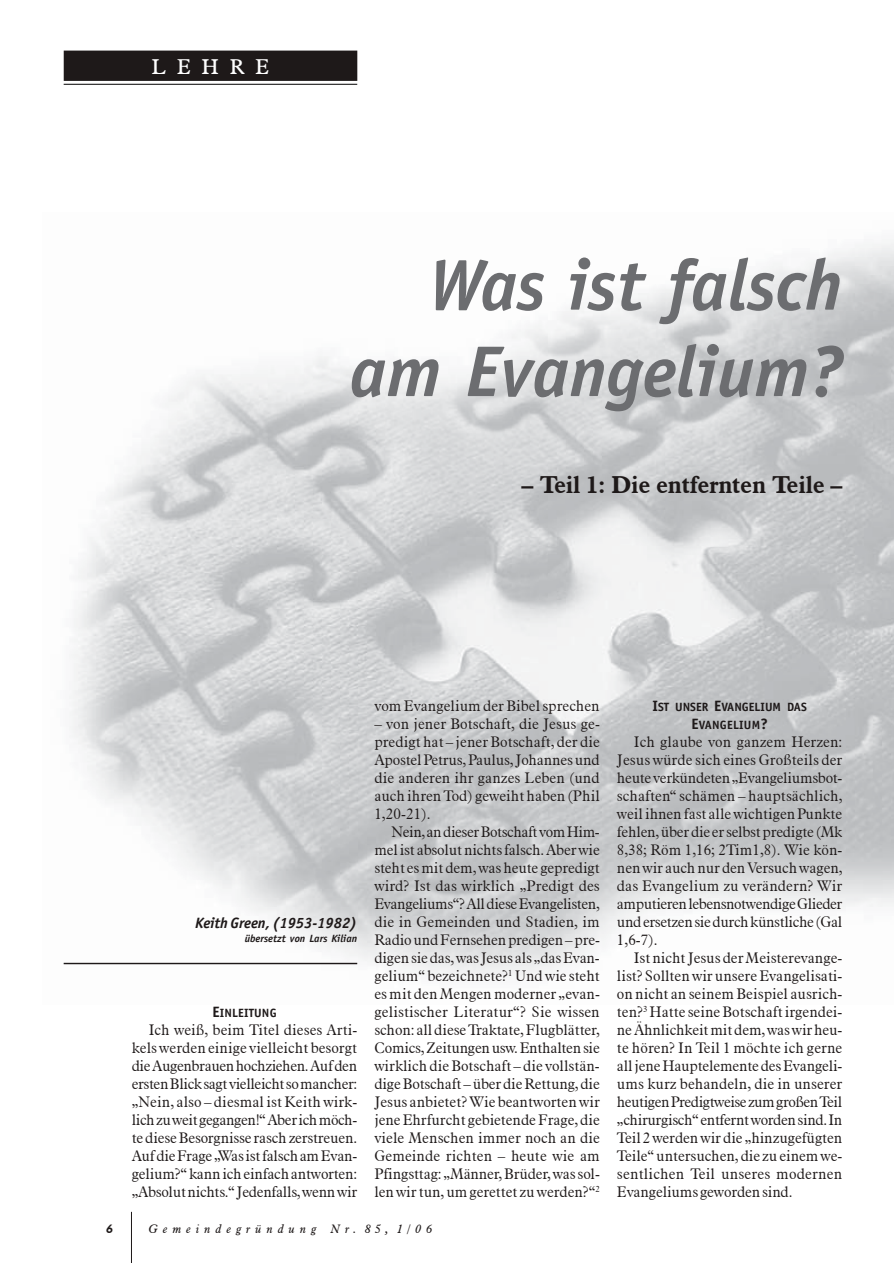
<style>
.page{position:relative;width:894px;height:1263px;background:#fff}
.page>*{position:absolute;margin:0;border:0;box-sizing:border-box;transform-origin:0 0}
.t1{font:italic 700 72px/86.4px "Officina Sans";color:#6c6d70;text-align:right}
.t2{font:700 24px "Aldine 721 BT";letter-spacing:-.01em;color:#1e1919}
.t3{font:21px "Aldine 721 BT";letter-spacing:.515em;color:#fff}
.t4{font:300 15px/18px "Aldine 721 BT";letter-spacing:-.015em;color:#1e1919;text-align:justify}
.t5{font:italic 700 15px "Officina Sans";letter-spacing:-.005em;color:#1e1919}
.t6{font:700 12px/18px "Officina Sans";letter-spacing:.005em;color:#1e1919;text-align:center}
.t7{font:italic 12px "Aldine 721 BT";letter-spacing:.42em;color:#1e1919}
.t8{font:italic 800 12px "Futura BT";color:#1e1919}
.t9{font:italic 700 10.5px "Officina Sans";color:#1e1919}
.s1{font-size:15px}
</style>
<div class="page">
<hr style="left:131px;top:1211px;width:1px;height:51px;background:#1e1919">
<img style="left:63px;top:240px;width:830px;height:738px">
<div style="left:64px;top:51px;width:293px;height:30px;background:#1e1919;border:1px solid #1e1919"></div>
<hr style="left:64px;top:84px;width:293px;height:1px;background:#000">
<hr style="left:64px;top:962px;width:293px;height:2px;background:#1e1919">
<h3 class="t3" style="left:151px;top:53px;width:120px">LEHRE</h3>
<h1 class="t1" style="left:349px;top:248px;width:494px">Was ist falsch am Evangelium?</h1>
<h2 class="t2" style="left:521px;top:470px;width:322px">– Teil 1: Die entfernten Teile –</h2>
<p class="t5" style="left:195px;top:916px;width:163px">Keith Green, (1953-1982)</p>
<p class="t9" style="left:245px;top:934px;width:114px">übersetzt von Lars Kilian</p>
<p class="t6" style="left:212px;top:1004px;width:66px"><span class="s1">E</span>INLEITUNG</p>
<p class="t4" style="left:132px;top:1020px;width:227px;text-indent:17px">Ich weiß, beim Titel dieses Arti&shy;kels werden einige vielleicht besorgt die Augenbrauen hochziehen. Auf den ersten Blick sagt vielleicht so mancher: „Nein, also – diesmal ist Keith wirk&shy;lich zu weit gegangen!“ Aber ich möch&shy;te diese Besorgnisse rasch zerstreuen.<br>Auf die Frage „Was ist falsch am Evan&shy;gelium?“ kann ich einfach antworten: „Absolut nichts.“ Jedenfalls, wenn wir</p>
<p class="t4" style="left:374px;top:696px;width:227px">vom Evangelium der Bibel sprechen</p>
<p class="t4" style="left:374px;top:714px;width:227px">– von jener Botschaft, die Jesus ge&shy;predigt hat – jener Botschaft, der die Apostel Petrus, Paulus, Johannes und die anderen ihr ganzes Leben (und auch ihren Tod) geweiht haben (Phil 1,20-21).</p>
<p class="t4" style="left:374px;top:822px;width:227px;text-indent:17px">Nein, an dieser Botschaft vom Him&shy;mel ist absolut nichts falsch. Aber wie steht es mit dem, was heute gepredigt wird? Ist das wirklich „Predigt des Evangeliums“? All diese Evangelisten, die in Gemeinden und Stadien, im Radio und Fernsehen predigen – pre&shy;digen sie das, was Jesus als „das Evan&shy;gelium“ bezeichnete?<sup>1</sup> Und wie steht es mit den Mengen moderner „evan&shy;gelistischer Literatur“? Sie wissen schon: all diese Traktate, Flugblätter, Comics, Zeitungen usw. Enthalten sie wirklich die Botschaft – die vollstän&shy;dige Botschaft – über die Rettung, die Jesus anbietet? Wie beantworten wir jene Ehrfurcht gebietende Frage, die viele Menschen immer noch an die Gemeinde richten – heute wie am Pfingsttag: „Männer, Brüder, was sol&shy;len wir tun, um gerettet zu werden?“<sup>2</sup></p>
<p class="t8" style="left:106px;top:1221px;width:9px">6</p>
<p class="t7" style="left:149px;top:1221px;width:285px">Gemeindegründung Nr. 8 5 , 1 /06</p>
<p class="t6" style="left:652px;top:698px;width:156px"><span class="s1">I</span>ST UNSER <span class="s1">E</span>VANGELIUM DAS<br><span class="s1">E</span>VANGELIUM<span class="s1">?</span></p>
<p class="t4" style="left:617px;top:732px;width:227px;text-indent:17px">Ich glaube von ganzem Herzen:<br>Jesus würde sich eines Großteils der heute verkündeten „Evangeliumsbot&shy;schaften“ schämen – hauptsächlich, weil ihnen fast alle wichtigen Punkte fehlen, über die er selbst predigte (Mk 8,38; Röm 1,16; 2Tim1,8). Wie kön&shy;nen wir auch nur den Versuch wagen, das Evangelium zu verändern? Wir amputieren lebensnotwendige Glieder und ersetzen sie durch künstliche (Gal 1,6-7).</p>
<p class="t4" style="left:617px;top:948px;width:227px;text-indent:17px">Ist nicht Jesus der Meisterevange&shy;list? Sollten wir unsere Evangelisati&shy;on nicht an seinem Beispiel ausrich&shy;ten?<sup>3</sup> Hatte seine Botschaft irgendei&shy;ne Ähnlichkeit mit dem, was wir heu&shy;te hören? In Teil 1 möchte ich gerne all jene Hauptelemente des Evangeli&shy;ums kurz behandeln, die in unserer heutigen Predigtweise zum großen Teil „chirurgisch“ entfernt worden sind. In Teil 2 werden wir die „hinzugefügten Teile“ untersuchen, die zu einem we&shy;sentlichen Teil unseres modernen Evangeliums geworden sind.</p>
</div>
